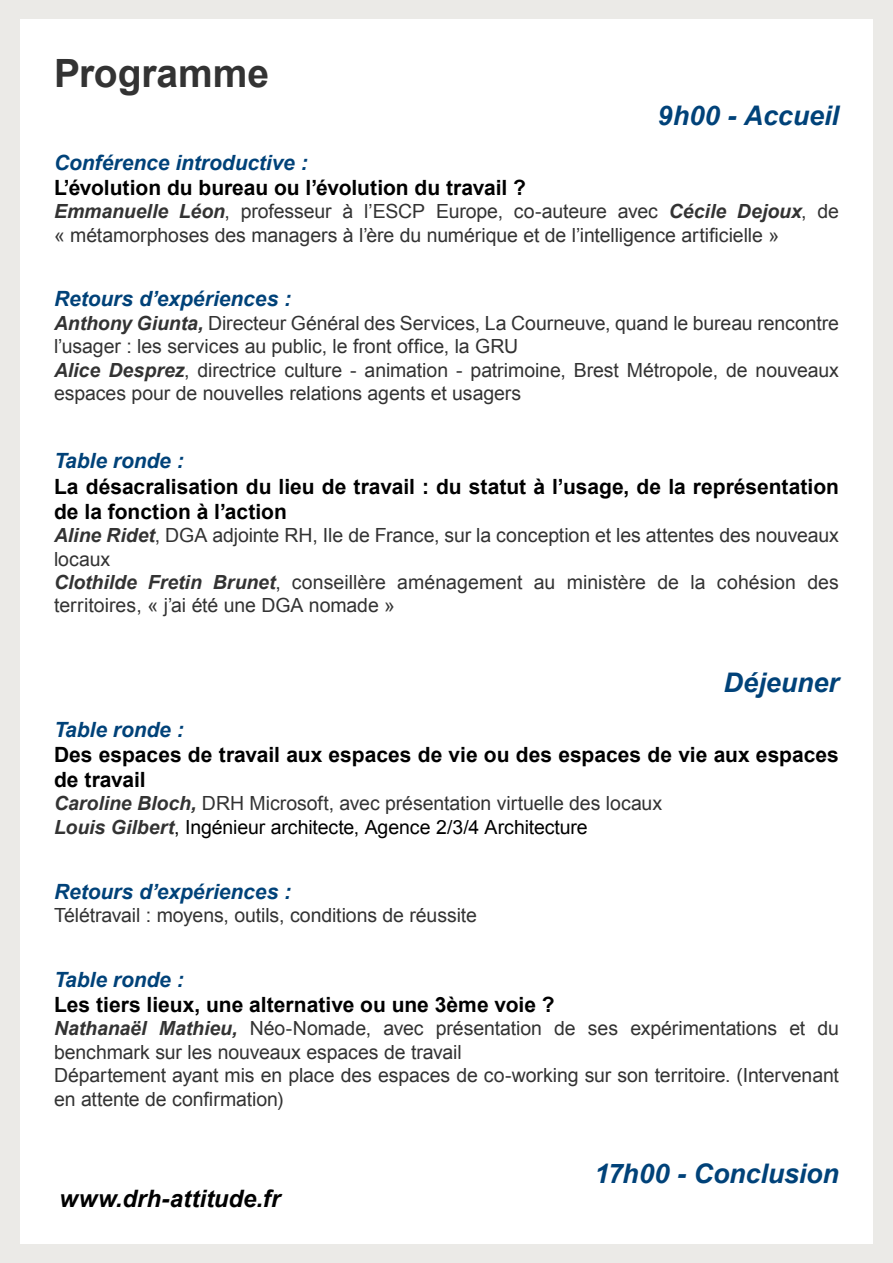
<style>
.page{position:relative;width:893px;height:1263px;background:#ebeae7}
.page>*{position:absolute;margin:0;border:0;box-sizing:border-box;transform-origin:0 0}
.t1{font:700 39px "Arial";color:#333}
.t2{font:italic 700 27px "Arial";letter-spacing:-.005em;color:#004279}
.t3{font:italic 700 24px "Arial";color:#000}
.t4{font:700 21px/25.2px "Arial";color:#000}
.t5{font:italic 700 21px "Arial";letter-spacing:-.005em;color:#004279}
.t6{font:19.5px/23.4px "Arial";letter-spacing:-.005em;color:#333}
.s1{font-weight:700;font-style:italic}
.s2{color:#000}
</style>
<div class="page">
<div style="left:20px;top:19px;width:853px;height:1225px;background:#fff"></div>
<h1 class="t1" style="left:54px;top:47px;width:217px">Programme</h1>
<h2 class="t2" style="left:657px;top:98px;width:183px">9h00 - Accueil</h2>
<p class="t5" style="left:54px;top:149px;width:255px">Conférence introductive :</p>
<p class="t4" style="left:54px;top:176px;width:474px">L’évolution du bureau ou l’évolution du travail ?</p>
<p class="t6" style="left:54px;top:200px;width:786px"><span class="s1">Emmanuelle Léon</span>, professeur à l’ESCP Europe, co-auteure avec <span class="s1">Cécile Dejoux</span>, de « métamorphoses des managers à l’ère du numérique et de l’intelligence artificielle »</p>
<p class="t5" style="left:54px;top:285px;width:239px">Retours d’expériences :</p>
<p class="t6" style="left:54px;top:311px;width:786px"><span class="s1">Anthony Giunta,</span> Directeur Général des Services, La Courneuve, quand le bureau rencontre l’usager : les services au public, le front office, la GRU<br><span class="s1">Alice Desprez</span>, directrice culture - animation - patrimoine, Brest Métropole, de nouveaux espaces pour de nouvelles relations agents et usagers</p>
<p class="t5" style="left:54px;top:447px;width:131px">Table ronde :</p>
<p class="t4" style="left:54px;top:474px;width:786px">La désacralisation du lieu de travail : du statut à l’usage, de la représentation de la fonction à l’action</p>
<p class="t6" style="left:54px;top:524px;width:786px"><span class="s1">Aline Ridet</span>, DGA adjointe RH, Ile de France, sur la conception et les attentes des nouveaux locaux<br><span class="s1">Clothilde Fretin Brunet</span>, conseillère aménagement au ministère de la cohésion des territoires, « j’ai été une DGA nomade »</p>
<h2 class="t2" style="left:724px;top:665px;width:117px">Déjeuner</h2>
<p class="t5" style="left:54px;top:716px;width:131px">Table ronde :</p>
<p class="t4" style="left:54px;top:743px;width:786px">Des espaces de travail aux espaces de vie ou des espaces de vie aux espaces de travail</p>
<p class="t6" style="left:54px;top:792px;width:610px"><span class="s1">Caroline Bloch,</span> DRH Microsoft, avec présentation virtuelle des locaux<br><span class="s1">Louis Gilbert</span><span class="s2">, Ingénieur architecte, Agence 2/3/4 Architecture</span></p>
<p class="t5" style="left:54px;top:878px;width:239px">Retours d’expériences :</p>
<p class="t6" style="left:54px;top:904px;width:424px">Télétravail : moyens, outils, conditions de réussite</p>
<p class="t5" style="left:54px;top:966px;width:131px">Table ronde :</p>
<p class="t4" style="left:54px;top:993px;width:502px">Les tiers lieux, une alternative ou une 3ème voie ?</p>
<p class="t6" style="left:54px;top:1017px;width:786px"><span class="s1">Nathanaël Mathieu,</span> Néo-Nomade, avec présentation de ses expérimentations et du benchmark sur les nouveaux espaces de travail<br>Département ayant mis en place des espaces de co-working sur son territoire. (Intervenant en attente de confirmation)</p>
<p class="t3" style="left:59px;top:1183px;width:222px">www.drh-attitude.fr</p>
<h2 class="t2" style="left:594px;top:1156px;width:246px">17h00 - Conclusion</h2>
</div>
